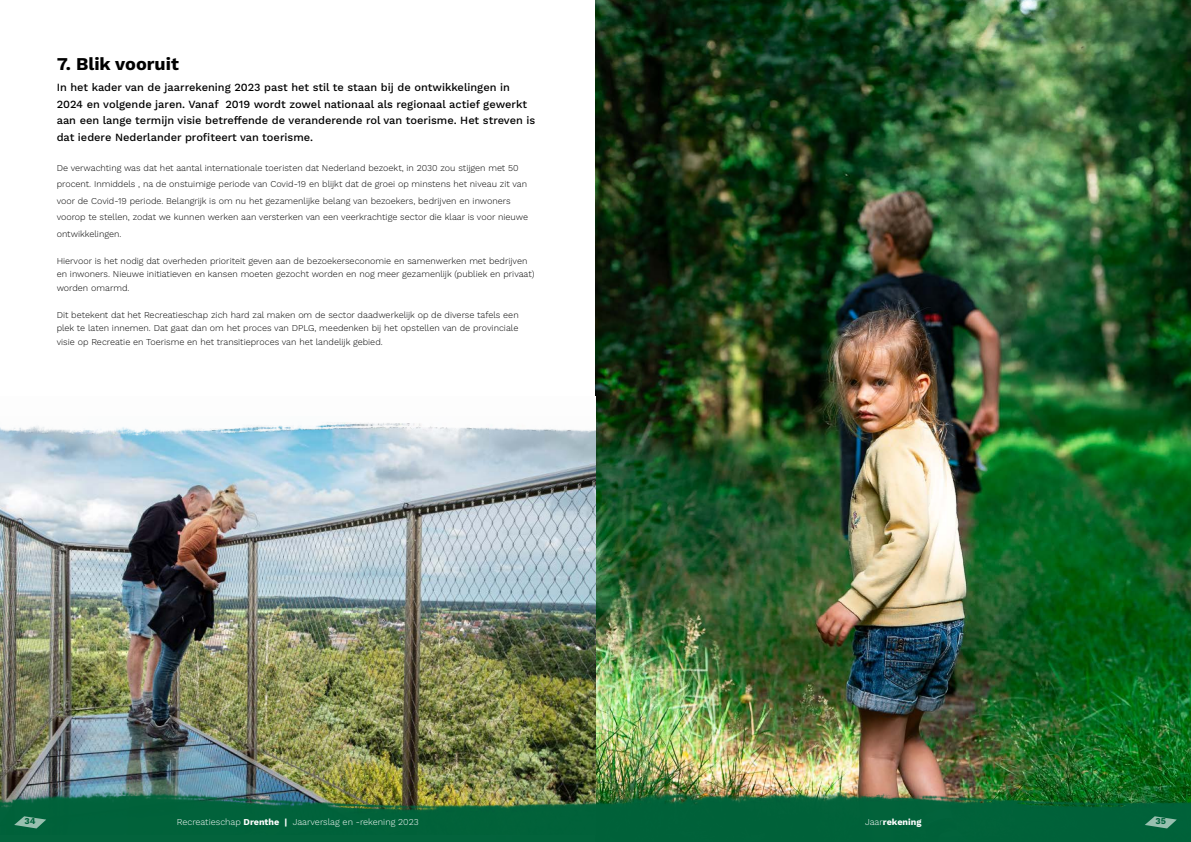
<style>
.page{position:relative;width:1191px;height:842px;background:#fff}
.page>*{position:absolute;margin:0;border:0;box-sizing:border-box;transform-origin:0 0}
.t1{font:700 18px "Work Sans";color:#000}
.t2{font:500 11px/16.5px "Work Sans";color:#000}
.t3{font:300 9px/16.5px "Work Sans";color:#000}
.t4{font:300 9px "Work Sans";color:#fff}
.t5{font:700 9px "Work Sans";color:#fff}
.t6{font:700 9px "Work Sans";color:#00643c}
.s1{font-weight:700}
.s2{font-weight:300}
</style>
<div class="page">
<img style="left:595px;top:0;width:596px;height:777px">
<img style="left:0;top:462px;width:595px;height:315px">
<img style="left:0;top:422px;width:595px;height:40px">
<img style="left:0;top:777px;width:1191px;height:65px">
<svg style="left:1144px;top:816px;width:32px;height:12px"></svg>
<svg style="left:14px;top:816px;width:32px;height:12px"></svg>
<h1 class="t1" style="left:57px;top:54px;width:124px">7. Blik vooruit</h1>
<p class="t2" style="left:57px;top:80px;width:480px">In het kader van de jaarrekening 2023 past het stil te staan bij de ontwikkelingen in 2024 en volgende jaren. Vanaf 2019 wordt zowel nationaal als regionaal actief gewerkt aan een lange termijn visie betreffende de veranderende rol van toerisme. Het streven is dat iedere Nederlander profiteert van toerisme.</p>
<p class="t3" style="left:57px;top:160px;width:473px">De verwachting was dat het aantal internationale toeristen dat Nederland bezoekt, in 2030 zou stijgen met 50 procent. Inmiddels , na de onstuimige periode van Covid-19 en blijkt dat de groei op minstens het niveau zit van voor de Covid-19 periode. Belangrijk is om nu het gezamenlijke belang van bezoekers, bedrijven en inwoners voorop te stellen, zodat we kunnen werken aan versterken van een veerkrachtige sector die klaar is voor nieuwe ontwikkelingen.</p>
<p class="t3" style="left:57px;top:254px;width:479px;line-height:13.5px">Hiervoor is het nodig dat overheden prioriteit geven aan de bezoekerseconomie en samenwerken met bedrijven en inwoners. Nieuwe initiatieven en kansen moeten gezocht worden en nog meer gezamenlijk (publiek en privaat) worden omarmd.</p>
<p class="t3" style="left:57px;top:308px;width:463px;line-height:13.5px;text-align:justify">Dit betekent dat het Recreatieschap zich hard zal maken om de sector daadwerkelijk op de diverse tafels een plek te laten innemen. Dat gaat dan om het proces van DPLG, meedenken bij het opstellen van de provinciale visie op Recreatie en Toerisme en het transitieproces van het landelijk gebied.</p>
<p class="t6" style="left:25px;top:816px;width:13px">34</p>
<p class="t4" style="left:177px;top:817px;width:243px">Recreatieschap <span class="s1">Drenthe |</span> Jaarverslag en -rekening 2023</p>
<p class="t5" style="left:865px;top:817px;width:58px"><span class="s2">Jaar</span>rekening</p>
<p class="t6" style="left:1155px;top:816px;width:12px">35</p>
</div>
